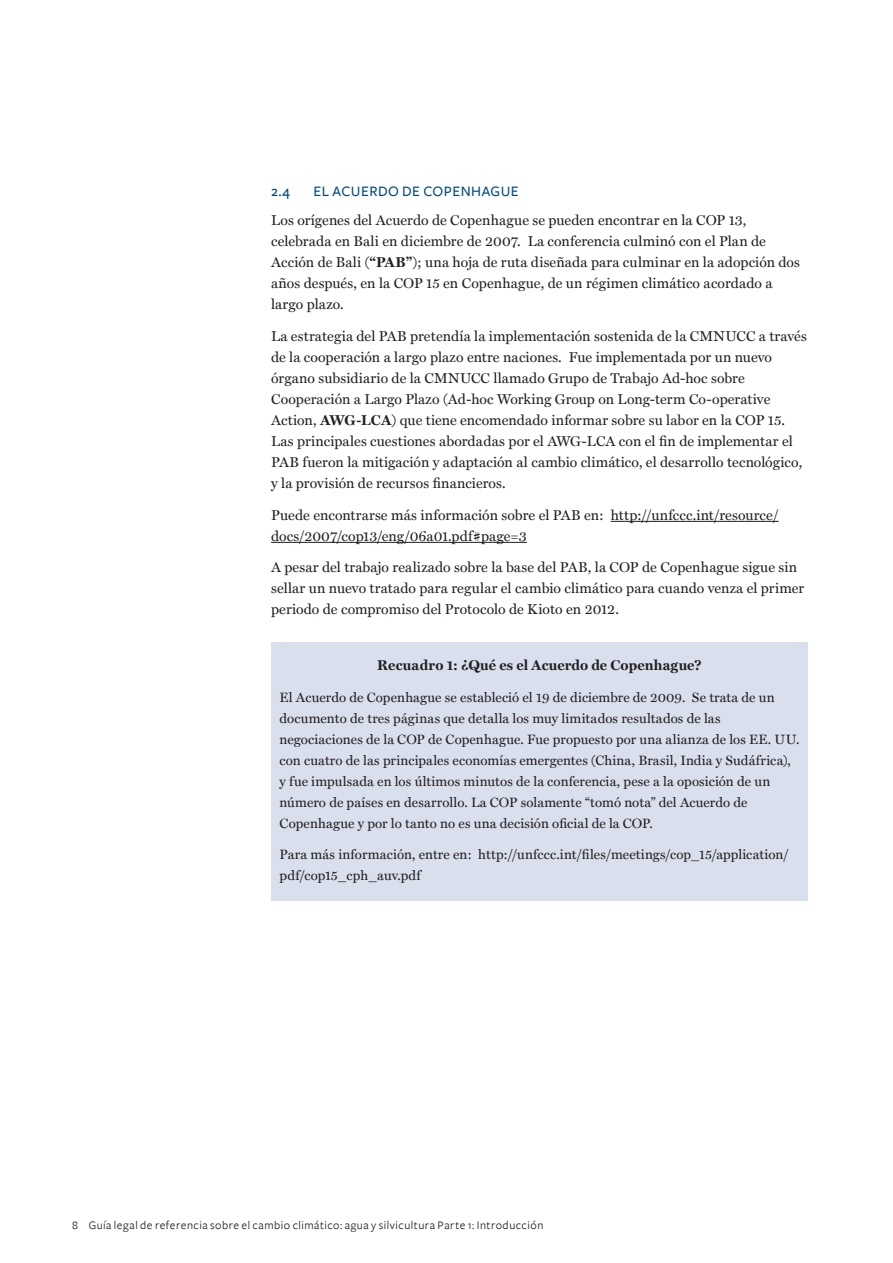
<style>
.page{position:relative;width:893px;height:1263px;background:#fff}
.page>*{position:absolute;margin:0;border:0;box-sizing:border-box;transform-origin:0 0}
.t1{font:500 15px "Freight Sans";letter-spacing:.03em;color:#004a7f}
.t2{font:14.25px/21px "Miller Text";letter-spacing:.005em;color:#231f20}
.t3{font:700 14.25px "Miller Text";letter-spacing:.01em;color:#231f20}
.t4{font:13.5px/21px "Miller Text";letter-spacing:.01em;color:#231f20}
.t5{font:12px "Freight Sans";letter-spacing:.045em;color:#231f20}
.s1{font-weight:700}
</style>
<div class="page">
<hr style="left:611px;top:521px;width:168px;height:1px;background:#231f20">
<hr style="left:271px;top:542px;width:256px;height:1px;background:#231f20">
<div style="left:271px;top:642px;width:537px;height:258px;background:#d9dfec"></div>
<p class="t1" style="left:271px;top:183px;width:31px">2.4 E</p>
<p class="t1" style="left:322px;top:183px;width:198px">L ACUERDO DE COPENHAGUE</p>
<p class="t2" style="left:271px;top:210px;width:530px">Los orígenes del Acuerdo de Copenhague se pueden encontrar en la COP 13, celebrada en Bali en diciembre de 2007. La conferencia culminó con el Plan de Acción de Bali (<span class="s1">“PAB”</span>); una hoja de ruta diseñada para culminar en la adopción dos años después, en la COP 15 en Copenhague, de un régimen climático acordado a largo plazo.</p>
<p class="t2" style="left:271px;top:325px;width:537px">La estrategia del PAB pretendía la implementación sostenida de la CMNUCC a través de la cooperación a largo plazo entre naciones. Fue implementada por un nuevo órgano subsidiario de la CMNUCC llamado Grupo de Trabajo Ad-hoc sobre Cooperación a Largo Plazo (Ad-hoc Working Group on Long-term Co-operative Action, <span class="s1">AWG-LCA</span>) que tiene encomendado informar sobre su labor en la COP 15.<br>Las principales cuestiones abordadas por el AWG-LCA con el fin de implementar el PAB fueron la mitigación y adaptación al cambio climático, el desarrollo tecnológico, y la provisión de recursos financieros.</p>
<p class="t2" style="left:271px;top:504px;width:509px">Puede encontrarse más información sobre el PAB en: http://unfccc.int/resource/ docs/2007/cop13/eng/06a01.pdf#page=3</p>
<p class="t2" style="left:271px;top:557px;width:535px">A pesar del trabajo realizado sobre la base del PAB, la COP de Copenhague sigue sin sellar un nuevo tratado para regular el cambio climático para cuando venza el primer periodo de compromiso del Protocolo de Kioto en 2012.</p>
<p class="t3" style="left:377px;top:657px;width:326px">Recuadro 1: ¿Qué es el Acuerdo de Copenhague?</p>
<p class="t4" style="left:280px;top:686px;width:521px">El Acuerdo de Copenhague se estableció el 19 de diciembre de 2009. Se trata de un documento de tres páginas que detalla los muy limitados resultados de las negociaciones de la COP de Copenhague. Fue propuesto por una alianza de los EE. UU. con cuatro de las principales economías emergentes (China, Brasil, India y Sudáfrica), y fue impulsada en los últimos minutos de la conferencia, pese a la oposición de un número de países en desarrollo. La COP solamente “tomó nota” del Acuerdo de Copenhague y por lo tanto no es una decisión oficial de la COP.</p>
<p class="t4" style="left:280px;top:844px;width:511px">Para más información, entre en: http://unfccc.int/files/meetings/cop_15/application/ pdf/cop15_cph_auv.pdf</p>
<p class="t5" style="left:72px;top:1218px;width:473px">8 Guía legal de referencia sobre el cambio climático: agua y silvicultura Parte 1: Introducción</p>
</div>
